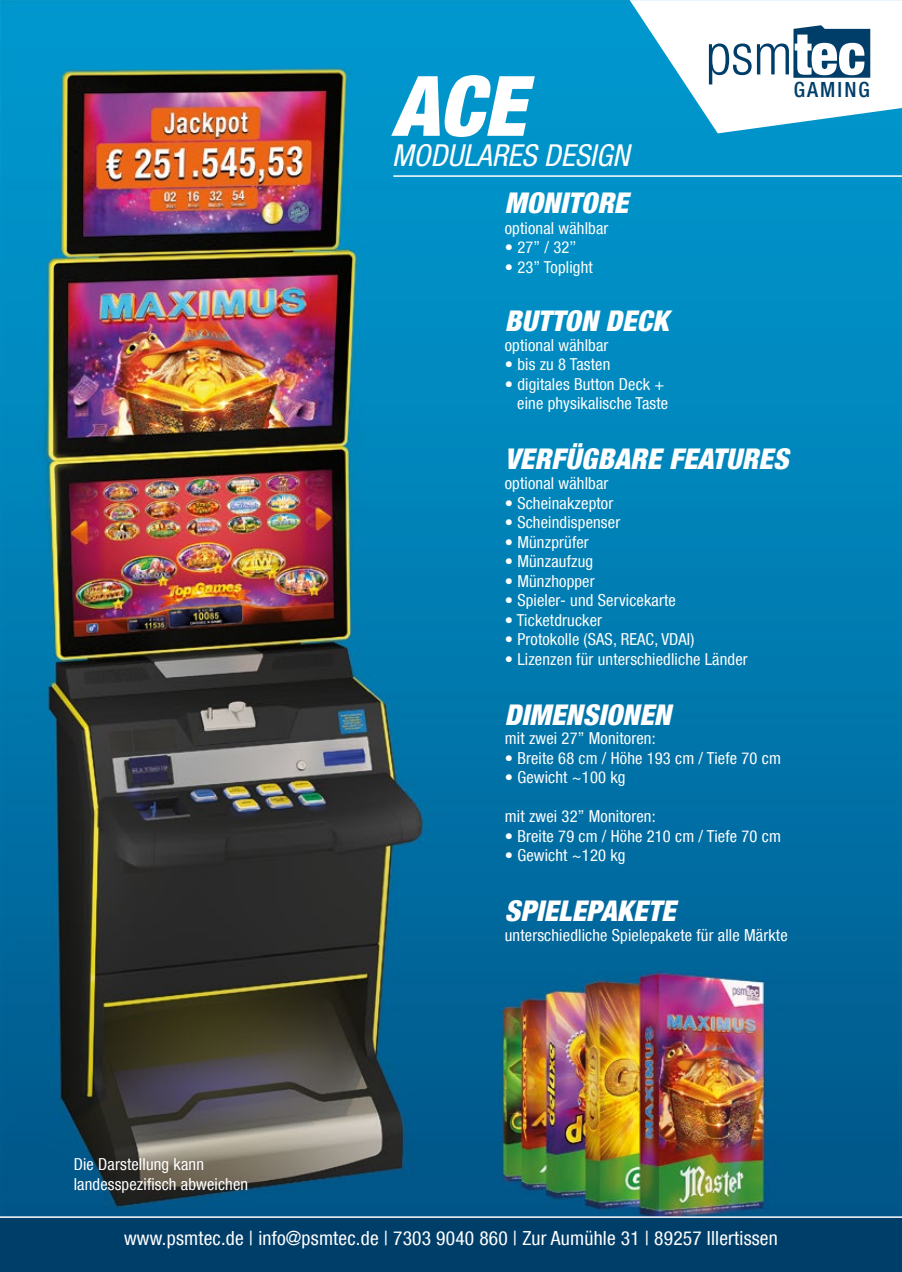
<style>
.page{position:relative;width:902px;height:1272px;background:#fff}
.page>*{position:absolute;margin:0;border:0;box-sizing:border-box;transform-origin:0 0}
.t1{font:italic 900 condensed 83.4px "Helvetica Neue LT Com";color:#fff}
.t2{font:italic condensed 30.3px "Helvetica Neue LT Com";color:#fff}
.t3{font:italic 900 condensed 28.5px "Helvetica Neue LT Com";letter-spacing:.01em;color:#fff}
.t4{font:500 condensed 21px "Helvetica Neue LT Com";letter-spacing:.1em;color:#003e6a}
.t5{font:condensed 19.5px "Helvetica Neue LT Com";letter-spacing:.01em;color:#fff}
.t6{font:condensed 16.5px/19.5px "Helvetica Neue LT Com";letter-spacing:.01em;color:#fff}
</style>
<div class="page">
<img style="left:0;top:0;width:901px;height:1216px">
<div style="left:0;top:1216px;width:901px;height:55px;background:#003e6a"></div>
<hr style="left:0;top:1216px;width:901px;height:1px;background:#fff">
<svg style="left:629px;top:0;width:272px;height:133px"></svg>
<hr style="left:393px;top:175px;width:508px;height:2px;background:#fff">
<h1 class="t1" style="left:392px;top:56px;width:134px">ACE</h1>
<h2 class="t2" style="left:392px;top:138px;width:238px">MODULARES DESIGN</h2>
<p class="t4" style="left:793px;top:77px;width:78px">GAMING</p>
<p class="t6" style="left:74px;top:1154px;width:176px">Die Darstellung kann landesspezifisch abweichen</p>
<h3 class="t3" style="left:504px;top:186px;width:125px">MONITORE</h3>
<p class="t6" style="left:504px;top:218px;width:105px">optional wählbar</p>
<p class="t6" style="left:504px;top:237px;width:73px">• 27’’ / 32’’</p>
<p class="t6" style="left:504px;top:257px;width:89px">• 23’’ Toplight</p>
<h3 class="t3" style="left:504px;top:304px;width:165px">BUTTON DECK</h3>
<p class="t6" style="left:504px;top:335px;width:105px">optional wählbar</p>
<p class="t6" style="left:504px;top:354px;width:107px">• bis zu 8 Tasten</p>
<p class="t6" style="left:504px;top:374px;width:165px;text-align:right">• digitales Button Deck + eine physikalische Taste</p>
<h3 class="t3" style="left:504px;top:442px;width:285px">VERFÜGBARE FEATURES</h3>
<p class="t6" style="left:504px;top:473px;width:105px">optional wählbar</p>
<p class="t6" style="left:504px;top:492px;width:110px">• Scheinakzeptor</p>
<p class="t6" style="left:504px;top:512px;width:117px">• Scheindispenser</p>
<p class="t6" style="left:504px;top:531px;width:85px">• Münzprüfer</p>
<p class="t6" style="left:504px;top:551px;width:90px">• Münzaufzug</p>
<p class="t6" style="left:504px;top:571px;width:91px">• Münzhopper</p>
<p class="t6" style="left:504px;top:590px;width:173px">• Spieler- und Servicekarte</p>
<p class="t6" style="left:504px;top:610px;width:99px">• Ticketdrucker</p>
<p class="t6" style="left:504px;top:629px;width:191px">• Protokolle (SAS, REAC, VDAI)</p>
<p class="t6" style="left:504px;top:649px;width:244px">• Lizenzen für unterschiedliche Länder</p>
<h3 class="t3" style="left:504px;top:697px;width:167px">DIMENSIONEN</h3>
<p class="t6" style="left:504px;top:728px;width:152px">mit zwei 27’’ Monitoren:</p>
<p class="t6" style="left:504px;top:747px;width:277px">• Breite 68 cm / Höhe 193 cm / Tiefe 70 cm</p>
<p class="t6" style="left:504px;top:767px;width:122px">• Gewicht ~100 kg</p>
<p class="t6" style="left:504px;top:806px;width:152px">mit zwei 32’’ Monitoren:</p>
<p class="t6" style="left:504px;top:826px;width:277px">• Breite 79 cm / Höhe 210 cm / Tiefe 70 cm</p>
<p class="t6" style="left:504px;top:845px;width:122px">• Gewicht ~120 kg</p>
<h3 class="t3" style="left:504px;top:894px;width:172px">SPIELEPAKETE</h3>
<p class="t6" style="left:504px;top:924px;width:284px">unterschiedliche Spielepakete für alle Märkte</p>
<p class="t5" style="left:124px;top:1226px;width:655px">www.psmtec.de | info@psmtec.de | 7303 9040 860 | Zur Aumühle 31 | 89257 Illertissen</p>
</div>
